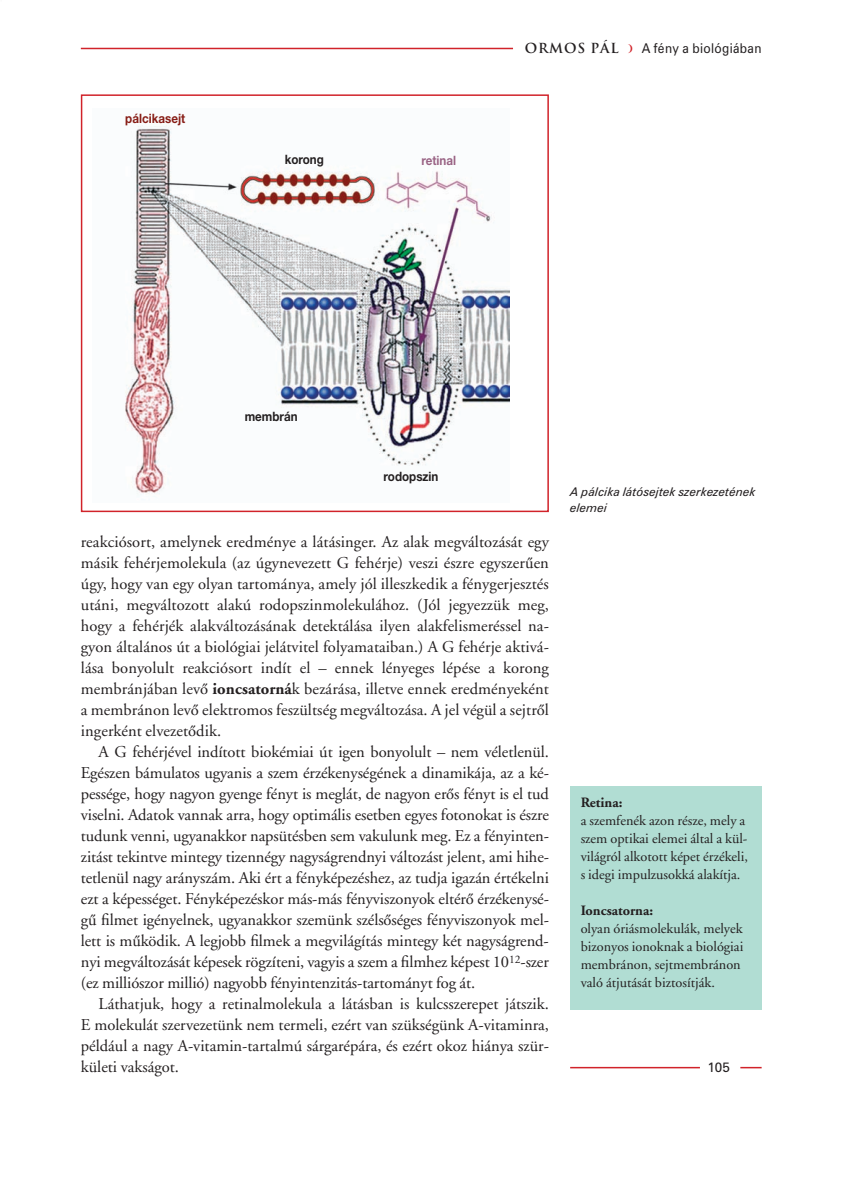
<style>
.page{position:relative;width:851px;height:1191px;background:#fff}
.page>*{position:absolute;margin:0;border:0;box-sizing:border-box;transform-origin:0 0}
.t1{font:16.5px/21px "Adobe Garamond HU Regular";color:#231f20;text-align:justify}
.t2{font:14.25px/18px "Adobe Garamond HU Regular";color:#231f20}
.t3{font:14.25px "Adobe Garamond HU Bold";color:#231f20}
.t4{font:13.5px "Pfl Zurch";letter-spacing:.025em;color:#231f20;scale:.9 1}
.t5{font:13.5px "Trajan H Bold";letter-spacing:.065em;color:#231f20}
.t6{font:13.5px "Pfl Zurch";letter-spacing:.025em;color:#231f20}
.t7{font:12.9px "Helvetica H Bold";color:#231f20;scale:.9 1}
.t8{font:12.9px "Helvetica H Bold";color:#871d16;scale:.9 1}
.t9{font:12.9px "Helvetica H Bold";color:#9a6485;scale:.9 1}
.t10{font:italic 12px/16.5px "Pfl Zurch";color:#231f20}
.s1{font-family:"Adobe Garamond HU Bold"}
</style>
<div class="page">
<hr style="left:81px;top:48px;width:432px;height:1px;background:#d1232a">
<hr style="left:740px;top:1066px;width:21px;height:2px;background:#d1232a">
<hr style="left:570px;top:1066px;width:129px;height:2px;background:#d1232a">
<div style="left:570px;top:786px;width:191px;height:223px;background:#b1ddd3"></div>
<div style="left:81px;top:94px;width:468px;height:418px;border:2px solid #d1232a"></div>
<img style="left:125px;top:125px;width:384px;height:369px">
<p class="t8" style="left:125px;top:111px;width:68px">pálcikasejt</p>
<p class="t7" style="left:285px;top:152px;width:45px">korong</p>
<p class="t9" style="left:421px;top:153px;width:40px">retinal</p>
<p class="t5" style="left:524px;top:41px;width:95px">ORMOS PÁL</p>
<p class="t4" style="left:641px;top:41px;width:135px">A fény a biológiában</p>
<p class="t7" style="left:245px;top:409px;width:60px">membrán</p>
<p class="t7" style="left:383px;top:469px;width:62px">rodopszin</p>
<p class="t10" style="left:570px;top:483px;width:187px">A pálcika látósejtek szerkezetének elemei</p>
<p class="t1" style="left:81px;top:532px;width:469px">reakciósort, amelynek eredménye a látásinger. Az alak megváltozását egy másik fehérjemolekula (az úgynevezett G fehérje) veszi észre egyszerûen úgy, hogy van egy olyan tartománya, amely jól illeszkedik a fénygerjesztés utáni, megváltozott alakú rodopszinmolekulához. (Jól jegyezzük meg, hogy a fehérjék alakváltozásának detektálása ilyen alakfelismeréssel na&shy;gyon általános út a biológiai jelátvitel folyamataiban.) A G fehérje aktivá&shy;lása bonyolult reakciósort indít el – ennek lényeges lépése a korong membránjában levô <span class="s1">ioncsatorná</span>k bezárása, illetve ennek eredményeként a membránon levô elektromos feszültség megváltozása. A jel végül a sejtrôl ingerként elvezetôdik.</p>
<p class="t1" style="left:81px;top:743px;width:469px;text-indent:18px">A G fehérjével indított biokémiai út igen bonyolult – nem véletlenül.<br>Egészen bámulatos ugyanis a szem érzékenységének a dinamikája, az a ké&shy;pessége, hogy nagyon gyenge fényt is meglát, de nagyon erôs fényt is el tud viselni. Adatok vannak arra, hogy optimális esetben egyes fotonokat is észre tudunk venni, ugyanakkor napsütésben sem vakulunk meg. Ez a fényinten&shy;zitást tekintve mintegy tizennégy nagyságrendnyi változást jelent, ami hihe&shy;tetlenül nagy arányszám. Aki ért a fényképezéshez, az tudja igazán értékelni ezt a képességet. Fényképezéskor más-más fényviszonyok eltérô érzékenysé&shy;gû filmet igényelnek, ugyanakkor szemünk szélsôséges fényviszonyok mel&shy;lett is mûködik. A legjobb filmek a megvilágítás mintegy két nagyságrend&shy;nyi megváltozását képesek rögzíteni, vagyis a szem a filmhez képest 10<sup>12</sup>-szer (ez milliószor millió) nagyobb fényintenzitás-tartományt fog át.</p>
<p class="t1" style="left:81px;top:994px;width:469px;text-indent:18px">Láthatjuk, hogy a retinalmolekula a látásban is kulcsszerepet játszik.<br>E molekulát szervezetünk nem termeli, ezért van szükségünk A-vitaminra, például a nagy A-vitamin-tartalmú sárgarépára, és ezért okoz hiánya szür&shy;kületi vakságot.</p>
<p class="t3" style="left:580px;top:797px;width:43px">Retina:</p>
<p class="t2" style="left:580px;top:813px;width:169px">a szemfenék azon része, mely a szem optikai elemei által a kül&shy;világról alkotott képet érzékeli, s idegi impulzusokká alakítja.</p>
<p class="t3" style="left:580px;top:905px;width:74px">Ioncsatorna:</p>
<p class="t2" style="left:580px;top:921px;width:164px">olyan óriásmolekulák, melyek bizonyos ionoknak a biológiai membránon, sejtmembránon való átjutását biztosítják.</p>
<p class="t6" style="left:707px;top:1059px;width:24px">105</p>
</div>
